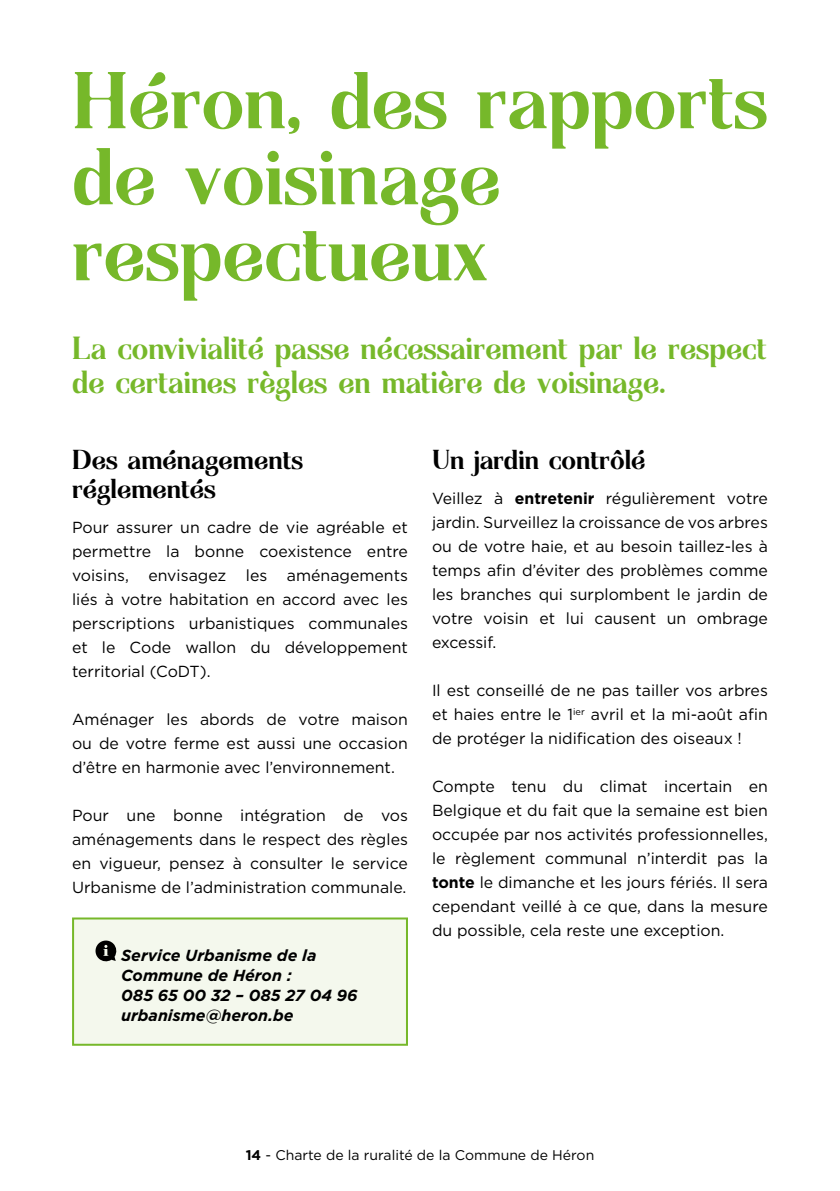
<style>
.page{position:relative;width:840px;height:1191px;background:#fff}
.page>*{position:absolute;margin:0;border:0;box-sizing:border-box;transform-origin:0 0}
.t1{font:70.2px/76px "Agne";color:#76b82a}
.t2{font:28px/33.6px "Agne";color:#76b82a}
.t3{font:24px/28.8px "Agne";color:#000}
.t4{font:16px/24px "Gotham";color:#000;text-align:justify}
.t5{font:italic 700 16px/20px "Gotham";color:#000}
.t6{font:14px "Gotham";color:#000}
.s1{font-weight:700}
</style>
<div class="page">
<div style="left:72px;top:917px;width:336px;height:128px;background:#f4f8ed;border:2px solid #76b82a"></div>
<svg style="left:95px;top:940px;width:22px;height:22px"></svg>
<h1 class="t1" style="left:72px;top:62px;width:697px">Héron, des rapports de voisinage respectueux</h1>
<h2 class="t2" style="left:72px;top:331px;width:695px">La convivialité passe nécessairement par le respect de certaines règles en matière de voisinage.</h2>
<h3 class="t3" style="left:72px;top:445px;width:232px">Des aménagements réglementés</h3>
<p class="t4" style="left:72px;top:515px;width:337px">Pour assurer un cadre de vie agréable et permettre la bonne coexistence entre voisins, envisagez les aménagements liés à votre habitation en accord avec les perscriptions urbanistiques communales et le Code wallon du développement territorial (CoDT).</p>
<p class="t4" style="left:72px;top:707px;width:337px">Aménager les abords de votre maison ou de votre ferme est aussi une occasion d’être en harmonie avec l’environnement.</p>
<p class="t4" style="left:72px;top:803px;width:337px">Pour une bonne intégration de vos aménagements dans le respect des règles en vigueur, pensez à consulter le service Urbanisme de l’administration communale.</p>
<p class="t5" style="left:121px;top:945px;width:238px">Service Urbanisme de la<br>Commune de Héron :<br>085 65 00 32 – 085 27 04 96 urbanisme@heron.be</p>
<h3 class="t3" style="left:432px;top:445px;width:215px">Un jardin contrôlé</h3>
<p class="t4" style="left:432px;top:486px;width:337px">Veillez à <span class="s1">entretenir</span> régulièrement votre jardin. Surveillez la croissance de vos arbres ou de votre haie, et au besoin taillez-les à temps afin d’éviter des problèmes comme les branches qui surplombent le jardin de votre voisin et lui causent un ombrage excessif.</p>
<p class="t4" style="left:432px;top:678px;width:337px">Il est conseillé de ne pas tailler vos arbres et haies entre le 1<sup>ier</sup> avril et la mi-août afin de protéger la nidification des oiseaux !</p>
<p class="t4" style="left:432px;top:774px;width:337px">Compte tenu du climat incertain en Belgique et du fait que la semaine est bien occupée par nos activités professionnelles, le règlement communal n’interdit pas la <span class="s1">tonte</span> le dimanche et les jours fériés. Il sera cependant veillé à ce que, dans la mesure du possible, cela reste une exception.</p>
<p class="t6" style="left:245px;top:1145px;width:350px"><span class="s1">14</span> - Charte de la ruralité de la Commune de Héron</p>
</div>
